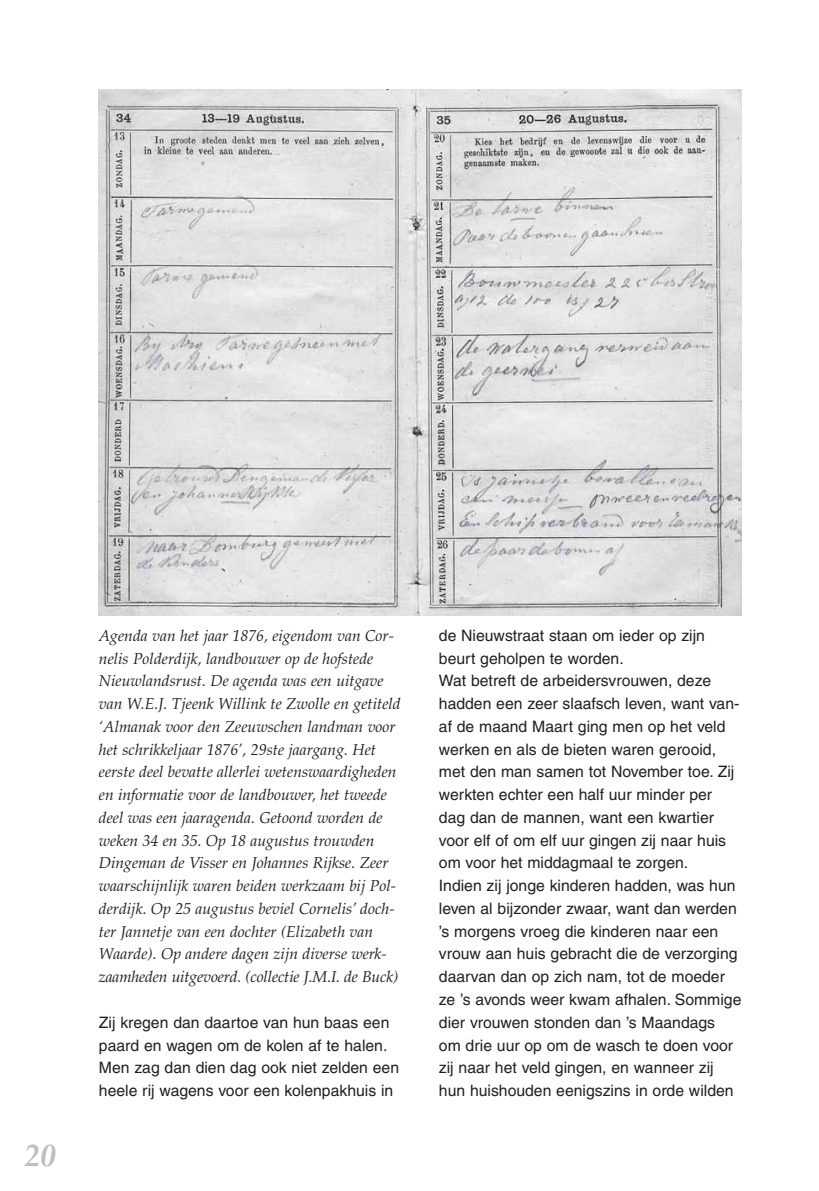
<style>
.page{position:relative;width:819px;height:1191px;background:#fff}
.page>*{position:absolute;margin:0;border:0;box-sizing:border-box;transform-origin:0 0}
.t1{font:italic 700 31.5px "Palatino";color:#bcbec0}
.t2{font:15.75px/22.8px "Helvetica";color:#231f20}
.t3{font:italic 15.75px/22.8px "Palatino";color:#231f20}
</style>
<div class="page">
<img style="left:99px;top:89px;width:642px;height:526px">
<h1 class="t1" style="left:24px;top:1143px;width:33px">20</h1>
<p class="t3" style="left:99px;top:626px;width:303px">Agenda van het jaar 1876, eigendom van Cor&shy;nelis Polderdijk, landbouwer op de hofstede Nieuwlandsrust. De agenda was een uitgave van W.E.J. Tjeenk Willink te Zwolle en getiteld ‘Almanak voor den Zeeuwschen landman voor het schrikkeljaar 1876’, 29ste jaargang. Het eerste deel bevatte allerlei wetenswaardigheden en informatie voor de landbouwer, het tweede deel was een jaaragenda. Getoond worden de weken 34 en 35. Op 18 augustus trouwden Dingeman de Visser en Johannes Rijkse. Zeer waarschijnlijk waren beiden werkzaam bij Pol&shy;derdijk. Op 25 augustus beviel Cornelis’ doch&shy;ter Jannetje van een dochter (Elizabeth van Waarde). Op andere dagen zijn diverse werk&shy;zaamheden uitgevoerd. (collectie J.M.I. de Buck)</p>
<p class="t2" style="left:99px;top:1012px;width:302px">Zij kregen dan daartoe van hun baas een paard en wagen om de kolen af te halen.<br>Men zag dan dien dag ook niet zelden een heele rij wagens voor een kolenpakhuis in</p>
<p class="t2" style="left:439px;top:625px;width:304px">de Nieuwstraat staan om ieder op zijn beurt geholpen te worden.<br>Wat betreft de arbeidersvrouwen, deze hadden een zeer slaafsch leven, want van&shy;af de maand Maart ging men op het veld werken en als de bieten waren gerooid, met den man samen tot November toe. Zij werkten echter een half uur minder per dag dan de mannen, want een kwartier voor elf of om elf uur gingen zij naar huis om voor het middagmaal te zorgen.<br>Indien zij jonge kinderen hadden, was hun leven al bijzonder zwaar, want dan werden ’s morgens vroeg die kinderen naar een vrouw aan huis gebracht die de verzorging daarvan dan op zich nam, tot de moeder ze ’s avonds weer kwam afhalen. Sommige dier vrouwen stonden dan ’s Maandags<br>om drie uur op om de wasch te doen voor zij naar het veld gingen, en wanneer zij hun huishouden eenigszins in orde wilden</p>
</div>
